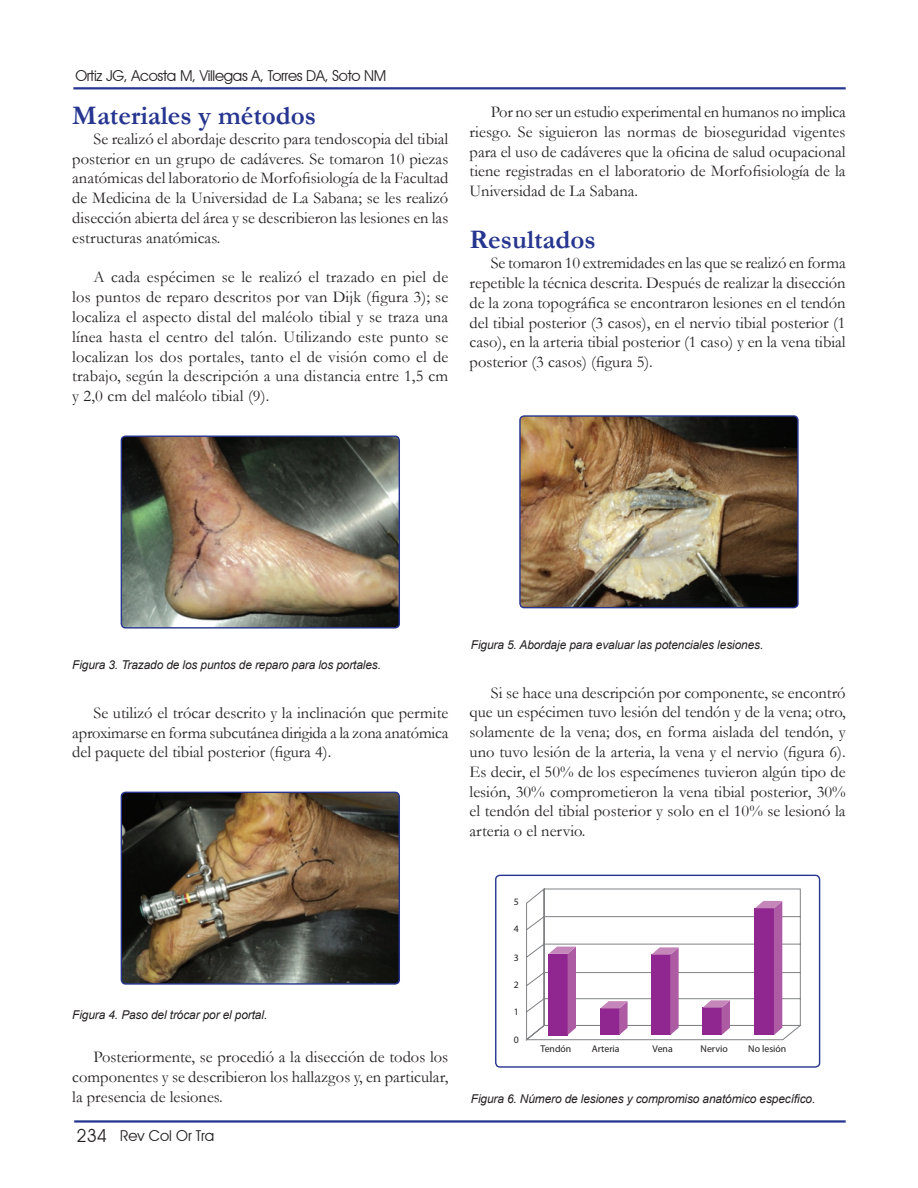
<style>
.page{position:relative;width:918px;height:1188px;background:#fff}
.page>*{position:absolute;margin:0;border:0;box-sizing:border-box;transform-origin:0 0}
.SUBTÍTULO{font:700 27px "Garamond";color:#26358f}
.TEXTO_CORRIDO{font:16.5px/19.8px "Garamond";color:#231f20;text-align:justify}
.t1{font:15px "Avant Garde IT Cby BT";letter-spacing:-.02em;color:#231f20}
.t2{font:15px "Avant Garde IT Cby BT";color:#231f20}
.PIEDEFOTO{font:italic 12.15px "Arial";letter-spacing:-.01em;color:#231f20}
.t3{font:9.75px "Myriad Pro";color:#231f20}
.s1{font-size:18px}
</style>
<div class="page">
<hr style="left:74px;top:1120px;width:772px;height:3px;background:#26358f">
<hr style="left:73px;top:87px;width:773px;height:2px;background:#26358f">
<img style="left:121px;top:436px;width:278px;height:191px">
<div style="left:121px;top:436px;width:279px;height:193px;border:1px solid #26358f;border-radius:4px"></div>
<img style="left:521px;top:417px;width:276px;height:189px">
<div style="left:519px;top:415px;width:280px;height:193px;border:1px solid #26358f;border-radius:4px"></div>
<img style="left:121px;top:792px;width:278px;height:191px">
<div style="left:121px;top:792px;width:279px;height:193px;border:1px solid #26358f;border-radius:4px"></div>
<svg style="left:525px;top:888px;width:276px;height:153px"></svg>
<div style="left:495px;top:875px;width:325px;height:193px;border:1px solid #26358f;border-radius:4px"></div>
<p class="t1" style="left:75px;top:66px;width:313px">Ortiz JG, Acosta M, Villegas A, Torres DA, Soto NM</p>
<p class="SUBTÍTULO" style="left:72px;top:97px;width:245px">Materiales y métodos</p>
<p class="TEXTO_CORRIDO" style="left:72px;top:128px;width:378px;text-indent:21px">Se realizó el abordaje descrito para tendoscopia del tibial posterior en un grupo de cadáveres. Se tomaron 10 piezas anatómicas del laboratorio de Morfofisiología de la Facultad de Medicina de la Universidad de La Sabana; se les realizó disección abierta del área y se describieron las lesiones en las estructuras anatómicas.</p>
<p class="TEXTO_CORRIDO" style="left:72px;top:267px;width:378px;text-indent:21px">A cada espécimen se le realizó el trazado en piel de los puntos de reparo descritos por van Dijk (figura 3); se localiza el aspecto distal del maléolo tibial y se traza una línea hasta el centro del talón. Utilizando este punto se localizan los dos portales, tanto el de visión como el de trabajo, según la descripción a una distancia entre 1,5 cm y 2,0 cm del maléolo tibial (9).</p>
<p class="TEXTO_CORRIDO" style="left:470px;top:102px;width:378px;text-indent:21px">Por no ser un estudio experimental en humanos no implica riesgo. Se siguieron las normas de bioseguridad vigentes para el uso de cadáveres que la oficina de salud ocupacional tiene registradas en el laboratorio de Morfofisiología de la Universidad de La Sabana.</p>
<p class="SUBTÍTULO" style="left:470px;top:222px;width:128px">Resultados</p>
<p class="TEXTO_CORRIDO" style="left:470px;top:253px;width:378px;text-indent:21px">Se tomaron 10 extremidades en las que se realizó en forma repetible la técnica descrita. Después de realizar la disección de la zona topográfica se encontraron lesiones en el tendón del tibial posterior (3 casos), en el nervio tibial posterior (1 caso), en la arteria tibial posterior (1 caso) y en la vena tibial posterior (3 casos) (figura 5).</p>
<p class="PIEDEFOTO" style="left:72px;top:657px;width:310px">Figura 3. Trazado de los puntos de reparo para los portales.</p>
<p class="TEXTO_CORRIDO" style="left:72px;top:702px;width:378px;text-indent:21px">Se utilizó el trócar descrito y la inclinación que permite aproximarse en forma subcutánea dirigida a la zona anatómica del paquete del tibial posterior (figura 4).</p>
<p class="PIEDEFOTO" style="left:471px;top:637px;width:294px">Figura 5. Abordaje para evaluar las potenciales lesiones.</p>
<p class="TEXTO_CORRIDO" style="left:470px;top:682px;width:378px;text-indent:21px">Si se hace una descripción por componente, se encontró que un espécimen tuvo lesión del tendón y de la vena; otro, solamente de la vena; dos, en forma aislada del tendón, y uno tuvo lesión de la arteria, la vena y el nervio (figura 6).<br>Es decir, el 50% de los especímenes tuvieron algún tipo de lesión, 30% comprometieron la vena tibial posterior, 30% el tendón del tibial posterior y solo en el 10% se lesionó la arteria o el nervio.</p>
<p class="PIEDEFOTO" style="left:72px;top:1007px;width:197px">Figura 4. Paso del trócar por el portal.</p>
<p class="TEXTO_CORRIDO" style="left:72px;top:1047px;width:378px;text-indent:21px">Posteriormente, se procedió a la disección de todos los componentes y se describieron los hallazgos y, en particular, la presencia de lesiones.</p>
<p class="t2" style="left:77px;top:1127px;width:139px"><span class="s1">234</span> Rev Col Or Tra</p>
<p class="t3" style="left:514px;top:896px;width:7px">5</p>
<p class="t3" style="left:514px;top:923px;width:7px">4</p>
<p class="t3" style="left:514px;top:952px;width:7px">3</p>
<p class="t3" style="left:514px;top:979px;width:7px">2</p>
<p class="t3" style="left:514px;top:1006px;width:7px">1</p>
<p class="t3" style="left:514px;top:1034px;width:7px">0</p>
<p class="t3" style="left:541px;top:1043px;width:32px">Tendón</p>
<p class="t3" style="left:592px;top:1043px;width:29px">Arteria</p>
<p class="t3" style="left:653px;top:1043px;width:22px">Vena</p>
<p class="t3" style="left:701px;top:1043px;width:29px">Nervio</p>
<p class="t3" style="left:748px;top:1043px;width:40px">No lesión</p>
<p class="PIEDEFOTO" style="left:471px;top:1091px;width:346px">Figura 6. Número de lesiones y compromiso anatómico específico.</p>
</div>
